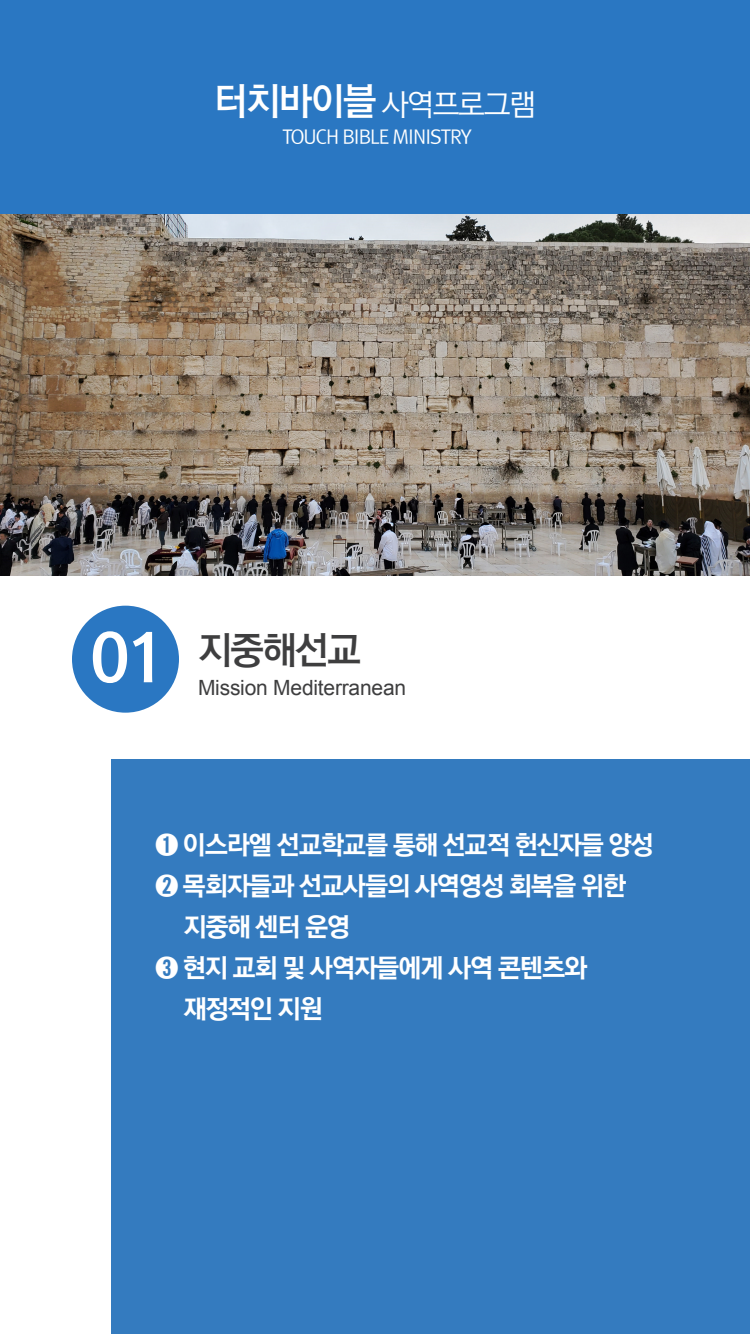
<style>
.page{position:relative;width:750px;height:1334px;background:#fff}
.page>*{position:absolute;margin:0;border:0;box-sizing:border-box;transform-origin:0 0}
.t1{font:66px "Rix Go EB";color:#fff}
.t2{font:38px "Rix Go B";letter-spacing:-.05em;color:#3e3e3f}
.t3{font:30px "Rix Go R";letter-spacing:-.05em;color:#fff}
.t4{font:26px "Rix Go EB";letter-spacing:-.05em;color:#fff}
.t5{font:21px "Arial";letter-spacing:-.01em;color:#3e3e3f}
.t6{font:19px "Rix Go M";letter-spacing:-.05em;color:#fff}
.s1{font-family:"Rix Go B";font-size:38px}
.s2{font-family:"Korean GD15 R"}
</style>
<div class="page">
<div style="left:0;top:0;width:750px;height:250px;background:#2a77c2"></div>
<div style="left:111px;top:760px;width:639px;height:574px;background:#347bbf"></div>
<img style="left:0;top:215px;width:750px;height:361px">
<div style="left:72px;top:606px;width:107px;height:107px;background:#2a77c2;border-radius:50%"></div>
<p class="t3" style="left:214px;top:87px;width:324px"><span class="s1">터치바이블</span> 사역프로그램</p>
<p class="t6" style="left:282px;top:126px;width:191px">TOUCH BIBLE MINISTRY</p>
<p class="t1" style="left:90px;top:615px;width:78px">01</p>
<p class="t2" style="left:198px;top:626px;width:165px">지중해선교</p>
<p class="t5" style="left:198px;top:674px;width:210px">Mission Mediterranean</p>
<p class="t4" style="left:155px;top:828px;width:500px"><span class="s2">➊</span> 이스라엘 선교학교를 통해 선교적 헌신자들 양성</p>
<p class="t4" style="left:155px;top:869px;width:472px"><span class="s2">➋</span> 목회자들과 선교사들의 사역영성 회복을 위한</p>
<p class="t4" style="left:183px;top:909px;width:169px">지중해 센터 운영</p>
<p class="t4" style="left:155px;top:951px;width:434px"><span class="s2">➌</span> 현지 교회 및 사역자들에게 사역 콘텐츠와</p>
<p class="t4" style="left:183px;top:991px;width:141px">재정적인 지원</p>
</div>
